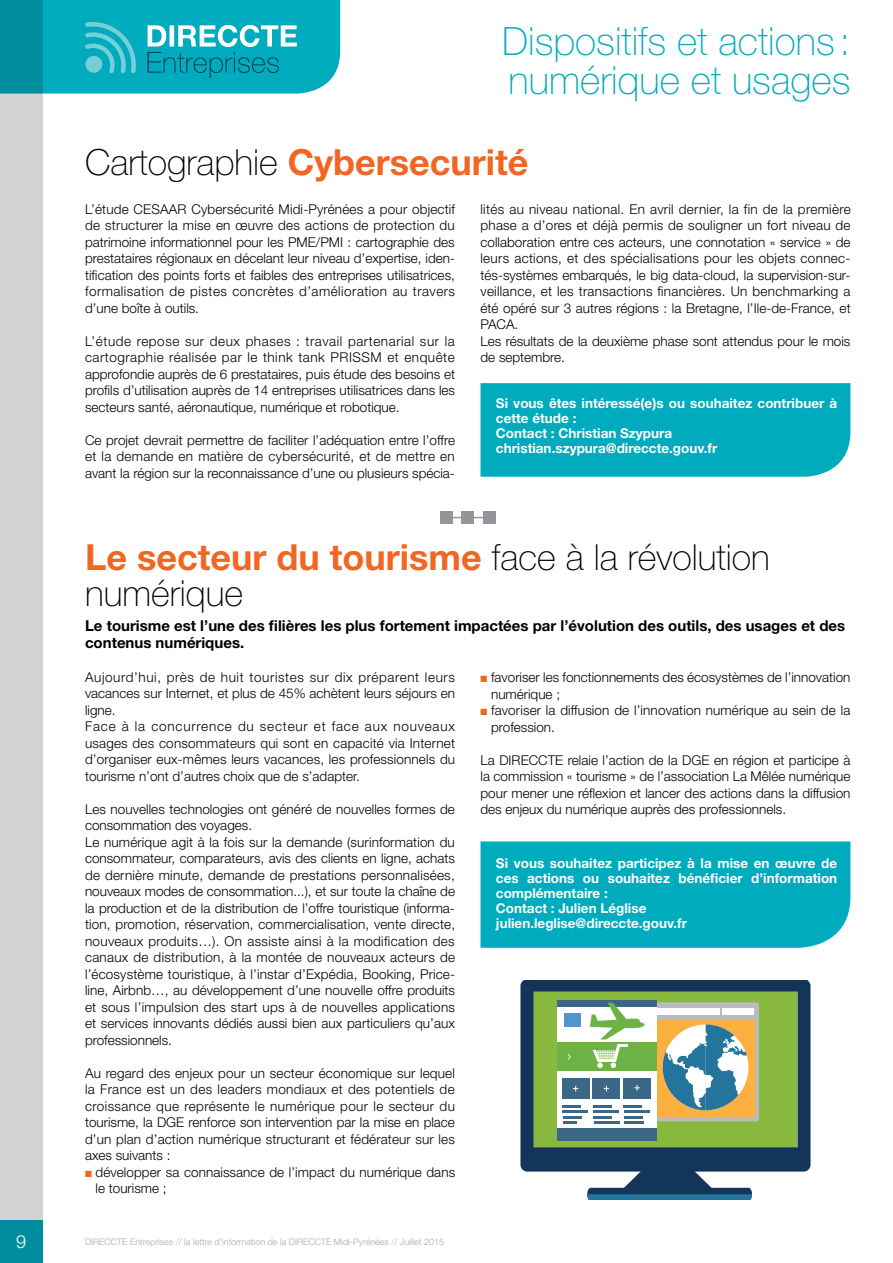
<style>
.page{position:relative;width:893px;height:1263px;background:#fff}
.page>*{position:absolute;margin:0;border:0;box-sizing:border-box;transform-origin:0 0}
.t1{font:100 39px/39px "Helvetica Neue LT Std";color:#00abbd}
.t2{font:100 36px/36px "Helvetica Neue LT Std";color:#000}
.t3{font:700 36px "Helvetica Neue LT Std";color:#f26522}
.t4{font:300 18px "Helvetica Neue LT Std";color:#fff}
.t5{font:700 15px/16.5px "Helvetica Neue LT Std";color:#000}
.t6{font:300 13.5px/16.5px "Helvetica Neue LT Std";letter-spacing:.005em;color:#000}
.t7{font:700 13.5px/15px "Helvetica Neue LT Std";color:#fff}
.t8{font:300 9px "Helvetica Neue LT Std";color:#a7a9ac}
.s1{font-weight:100;color:#000}
.s2{font-weight:700;color:#f26522}
.s3{color:#f26522}
</style>
<div class="page">
<div style="left:0;top:0;width:43px;height:1263px;background:#d1d3d4"></div>
<svg style="left:0;top:0;width:340px;height:94px;background:#14acbc"></svg>
<div style="left:480px;top:383px;width:370px;height:94px;background:#00abbd"></div>
<div style="left:480px;top:841px;width:370px;height:107px;background:#00abbd"></div>
<div style="left:440px;top:511px;width:13px;height:13px;background:#939598"></div>
<div style="left:461px;top:511px;width:13px;height:13px;background:#939598"></div>
<div style="left:483px;top:511px;width:12px;height:13px;background:#939598"></div>
<hr style="left:449px;top:517px;width:42px;height:1px;background:#939598">
<svg style="left:520px;top:981px;width:290px;height:190px;background:#51794d"></svg>
<svg style="left:587px;top:1171px;width:165px;height:28px"></svg>
<div style="left:584px;top:1002px;width:175px;height:119px;background:linear-gradient(to bottom,#b9bcbd,#b9bcbd);border-radius:2px"></div>
<div style="left:557px;top:1000px;width:99px;height:141px;background:#fff"></div>
<div style="left:557px;top:1000px;width:99px;height:7px;background:#3c6888"></div>
<div style="left:564px;top:1013px;width:16px;height:14px;background:#5394c9"></div>
<div style="left:557px;top:1042px;width:99px;height:29px;background:#6db245"></div>
<div style="left:557px;top:1129px;width:99px;height:12px;background:#3c6888"></div>
<div style="left:562px;top:1078px;width:27px;height:21px;background:#3c6888"></div>
<hr style="left:563px;top:1105px;width:18px;height:3px;background:#3c6888">
<hr style="left:563px;top:1110px;width:25px;height:3px;background:#3c6888">
<hr style="left:563px;top:1116px;width:18px;height:3px;background:#3c6888">
<svg style="left:563px;top:1122px;width:14px;height:2px"></svg>
<hr style="left:594px;top:1116px;width:18px;height:3px;background:#3c6888">
<hr style="left:594px;top:1122px;width:25px;height:2px;background:#3c6888">
<hr style="left:624px;top:1116px;width:18px;height:3px;background:#3c6888">
<hr style="left:624px;top:1122px;width:20px;height:2px;background:#3c6888">
<svg style="left:573px;top:1086px;width:5px;height:5px"></svg>
<svg style="left:589px;top:1003px;width:166px;height:114px"></svg>
<h1 class="t1" style="left:502px;top:21px;width:350px">Dispositifs et actions : numérique et usages</h1>
<h2 class="t3" style="left:85px;top:139px;width:445px"><span class="s1">Cartographie</span> Cybersecurité</h2>
<p class="t6" style="left:85px;top:200px;width:372px;text-align:justify">L’étude CESAAR Cybersécurité Midi-Pyrénées a pour objectif de structurer la mise en œuvre des actions de protection du patrimoine informationnel pour les PME/PMI : cartographie des prestataires régionaux en décelant leur niveau d’expertise, iden&shy;tification des points forts et faibles des entreprises utilisatrices, formalisation de pistes concrètes d’amélioration au travers d’une boîte à outils.</p>
<p class="t6" style="left:85px;top:332px;width:371px;text-align:justify">L’étude repose sur deux phases : travail partenarial sur la cartographie réalisée par le think tank PRISSM et enquête approfondie auprès de 6 prestataires, puis étude des besoins et profils d’utilisation auprès de 14 entreprises utilisatrices dans les secteurs santé, aéronautique, numérique et robotique.</p>
<p class="t6" style="left:85px;top:431px;width:371px;text-align:justify">Ce projet devrait permettre de faciliter l’adéquation entre l’offre et la demande en matière de cybersécurité, et de mettre en avant la région sur la reconnaissance d’une ou plusieurs spécia-</p>
<p class="t6" style="left:480px;top:200px;width:372px">lités au niveau national. En avril dernier, la fin de la première phase a d’ores et déjà permis de souligner un fort niveau de collaboration entre ces acteurs, une connotation « service » de leurs actions, et des spécialisations pour les objets connec&shy;tés-systèmes embarqués, le big data-cloud, la supervision-sur&shy;veillance, et les transactions financières. Un benchmarking a été opéré sur 3 autres régions : la Bretagne, l’Ile-de-France, et PACA.<br>Les résultats de la deuxième phase sont attendus pour le mois de septembre.</p>
<p class="t7" style="left:496px;top:395px;width:343px">Si vous êtes intéressé(e)s ou souhaitez contribuer à cette étude :<br>Contact : Christian Szypura christian.szypura@direccte.gouv.fr</p>
<h2 class="t2" style="left:85px;top:539px;width:686px"><span class="s2">Le secteur du tourisme</span> face à la révolution numérique</h2>
<p class="t5" style="left:85px;top:617px;width:762px">Le tourisme est l’une des filières les plus fortement impactées par l’évolution des outils, des usages et des contenus numériques.</p>
<p class="t6" style="left:85px;top:668px;width:372px">Aujourd’hui, près de huit touristes sur dix préparent leurs vacances sur Internet, et plus de 45% achètent leurs séjours en ligne.<br>Face à la concurrence du secteur et face aux nouveaux usages des consommateurs qui sont en capacité via Internet d’organiser eux-mêmes leurs vacances, les professionnels du tourisme n’ont d’autres choix que de s’adapter.</p>
<p class="t6" style="left:85px;top:800px;width:372px">Les nouvelles technologies ont généré de nouvelles formes de consommation des voyages.<br>Le numérique agit à la fois sur la demande (surinformation du consommateur, comparateurs, avis des clients en ligne, achats de dernière minute, demande de prestations personnalisées, nouveaux modes de consommation...), et sur toute la chaîne de la production et de la distribution de l’offre touristique (informa&shy;tion, promotion, réservation, commercialisation, vente directe, nouveaux produits…). On assiste ainsi à la modification des canaux de distribution, à la montée de nouveaux acteurs de l’écosystème touristique, à l’instar d’Expédia, Booking, Price&shy;line, Airbnb…, au développement d’une nouvelle offre produits et sous l’impulsion des start ups à de nouvelles applications et services innovants dédiés aussi bien aux particuliers qu’aux professionnels.</p>
<p class="t6" style="left:85px;top:1064px;width:371px;text-align:justify">Au regard des enjeux pour un secteur économique sur lequel la France est un des leaders mondiaux et des potentiels de croissance que représente le numérique pour le secteur du tourisme, la DGE renforce son intervention par la mise en place d’un plan d’action numérique structurant et fédérateur sur les axes suivants :</p>
<p class="t6" style="left:96px;top:1163px;width:361px;text-indent:-11px"><span class="s3">■</span> développer sa connaissance de l’impact du numérique dans le tourisme ;</p>
<h3 class="t4" style="left:16px;top:1231px;width:12px">9</h3>
<p class="t8" style="left:85px;top:1236px;width:361px">DIRECCTE Entreprises // la lettre d’information de la DIRECCTE Midi-Pyrénées // Juillet 2015</p>
<p class="t6" style="left:491px;top:669px;width:361px;text-indent:-11px"><span class="s3">■</span> favoriser les fonctionnements des écosystèmes de l’innovation numérique ;</p>
<p class="t6" style="left:491px;top:702px;width:361px;text-indent:-11px"><span class="s3">■</span> favoriser la diffusion de l’innovation numérique au sein de la profession.</p>
<p class="t6" style="left:480px;top:751px;width:371px;text-align:justify">La DIRECCTE relaie l’action de la DGE en région et participe à la commission « tourisme » de l’association La Mêlée numérique pour mener une réflexion et lancer des actions dans la diffusion des enjeux du numérique auprès des professionnels.</p>
<p class="t7" style="left:496px;top:855px;width:343px">Si vous souhaitez participez à la mise en œuvre de ces actions ou souhaitez bénéficier d’information complémentaire :<br>Contact : Julien Léglise julien.leglise@direccte.gouv.fr</p>
</div>
